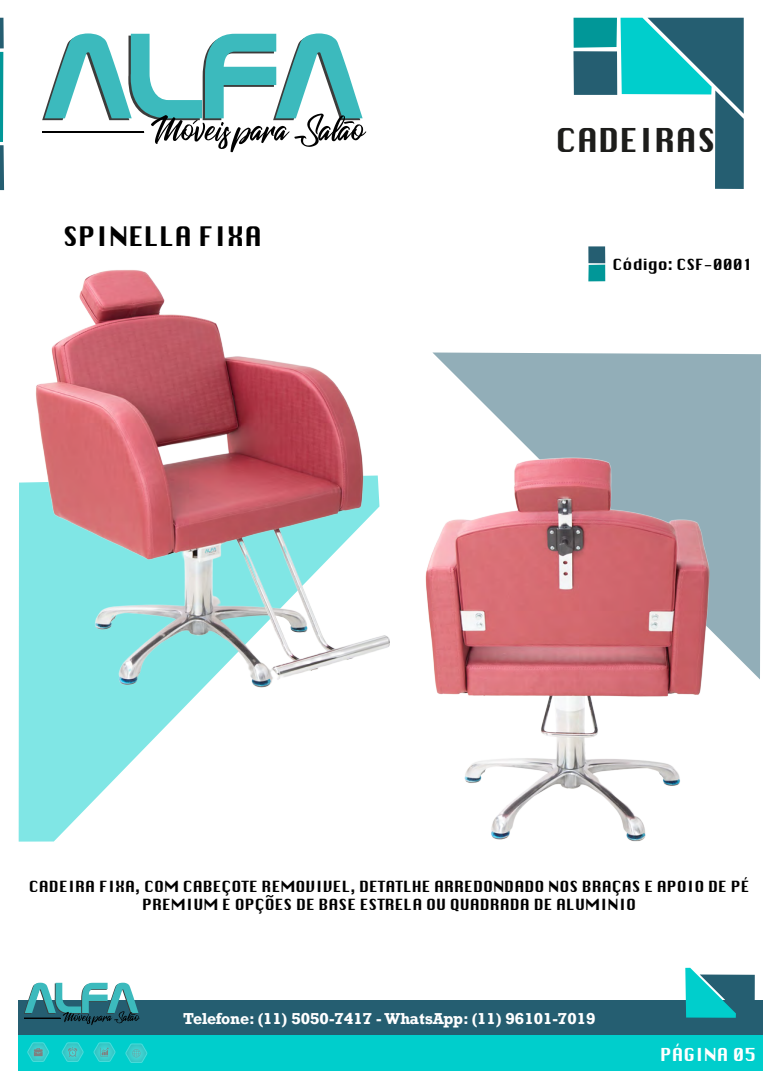
<style>
.page{position:relative;width:780px;height:1088px;background:#fff}
.page>*{position:absolute;margin:0;border:0;box-sizing:border-box;transform-origin:0 0}
.t1{font:32px "Silom";color:#1d1d1b}
.t2{font:26.25px "Silom";color:#000}
.t3{font:17.38px "Silom";color:#fff}
.t4{font:15px/18px "Silom";color:#000;text-align:center}
.t5{font:700 14.88px "Rockwell";color:#fff}
</style>
<div class="page">
<svg style="left:0;top:145px;width:4px;height:45px"></svg>
<hr style="left:0;top:52px;width:3px;height:90px;background:#019798">
<svg style="left:0;top:18px;width:4px;height:30px"></svg>
<svg style="left:573px;top:18px;width:170px;height:171px"></svg>
<div style="left:18px;top:1000px;width:744px;height:70px;background:#255e71"></div>
<div style="left:18px;top:1035px;width:744px;height:35px;background:#00cecc"></div>
<svg style="left:27px;top:1042px;width:22px;height:20px"></svg>
<svg style="left:62px;top:1042px;width:21px;height:20px"></svg>
<svg style="left:94px;top:1042px;width:21px;height:20px"></svg>
<svg style="left:126px;top:1043px;width:21px;height:20px"></svg>
<svg style="left:42px;top:33px;width:324px;height:119px"></svg>
<svg style="left:24px;top:983px;width:116px;height:42px"></svg>
<div style="left:588px;top:246px;width:17px;height:17px;background:#255e71"></div>
<div style="left:588px;top:265px;width:17px;height:16px;background:#019798"></div>
<svg style="left:432px;top:352px;width:329px;height:327px;background:#a3bbc3"></svg>
<svg style="left:19px;top:482px;width:245px;height:359px"></svg>
<svg style="left:685px;top:968px;width:69px;height:50px"></svg>
<img style="left:35px;top:270px;width:355px;height:417px">
<img style="left:425px;top:457px;width:284px;height:385px">
<h2 class="t2" style="left:63px;top:222px;width:201px">SPINELLA FIXA</h2>
<h1 class="t1" style="left:555px;top:122px;width:162px">CADEIRAS</h1>
<p class="t4" style="left:612px;top:255px;width:142px">Código: CSF-0001</p>
<p class="t4" style="left:29px;top:877px;width:722px">CADEIRA FIXA, COM CABEÇOTE REMOVIVEL, DETATLHE ARREDONDADO NOS BRAÇAS E APOIO DE PÉ<br>PREMIUM E OPÇÕES DE BASE ESTRELA OU QUADRADA DE ALUMINIO</p>
<p class="t5" style="left:183px;top:1008px;width:414px">Telefone: (11) 5050-7417 - WhatsApp: (11) 96101-7019</p>
<p class="t3" style="left:660px;top:1045px;width:97px">PÁGINA 05</p>
</div>
